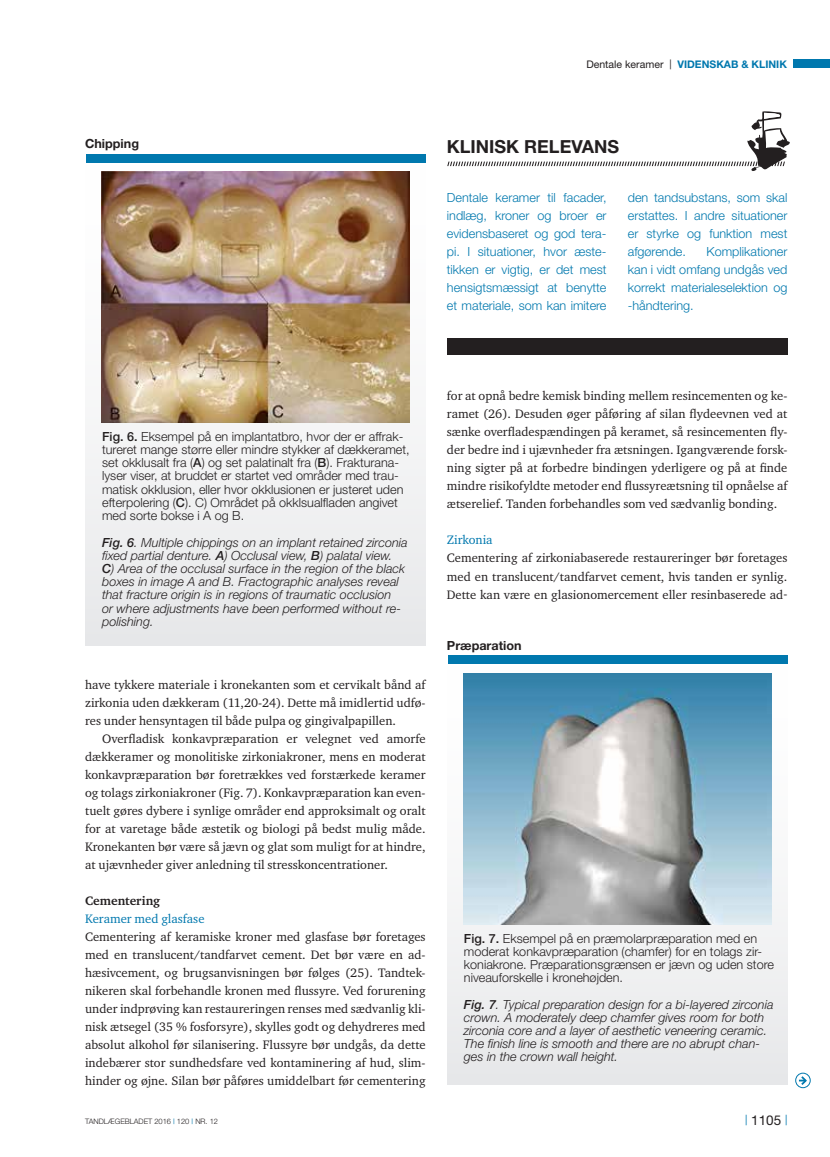
<style>
.page{position:relative;width:830px;height:1157px;background:#fff}
.page>*{position:absolute;margin:0;border:0;box-sizing:border-box;transform-origin:0 0}
.t1{font:700 18px "Helvetica Neue";color:#231f20}
.t2{font:13.5px "Helvetica Neue";color:#231f20}
.t3{font:12.6px/18px "Charter ITC";color:#231f20;text-align:justify}
.t4{font:italic 300 12.6px/13.2px "Helvetica Neue";color:#231f20}
.t5{font:300 12.6px/13.2px "Helvetica Neue";color:#231f20}
.t6{font:300 12.6px/18px "Helvetica Neue";color:#0078ae;text-align:justify}
.t7{font:12.6px "Charter ITC";color:#0078ae}
.t8{font:700 12.6px "Helvetica Neue";color:#231f20}
.t9{font:700 12.6px "Charter ITC";color:#231f20}
.t10{font:700 10.5px "Helvetica Neue";color:#0078ae}
.t11{font:300 7.5px "Helvetica Neue";color:#231f20}
.s1{font-weight:400;color:#231f20}
.s2{font-family:"Arial Narrow";font-weight:400;color:#231f20}
.s3{font-weight:500}
.s4{font-weight:400;color:#0078ae}
</style>
<div class="page">
<div style="left:793px;top:60px;width:36px;height:8px;background:#0078ae"></div>
<div style="left:446px;top:338px;width:341px;height:17px;background:#231f20"></div>
<div style="left:795px;top:1073px;width:15px;height:14px;border:1px solid #0078ae;border-radius:50%"></div>
<svg style="left:798px;top:1074px;width:9px;height:12px"></svg>
<svg style="left:447px;top:111px;width:342px;height:60px"></svg>
<svg style="left:85px;top:162px;width:340px;height:484px;fill:#eff0f1"></svg>
<div style="left:86px;top:154px;width:339px;height:8px;background:#0078ae"></div>
<img style="left:102px;top:172px;width:307px;height:251px">
<div style="left:446px;top:658px;width:341px;height:426px;background:linear-gradient(to bottom,#f7fbfd,#eaeaec)"></div>
<div style="left:447px;top:655px;width:340px;height:9px;background:#0078ae"></div>
<img style="left:463px;top:673px;width:307px;height:251px">
<p class="t8" style="left:85px;top:136px;width:55px">Chipping</p>
<p class="t10" style="left:586px;top:58px;width:202px"><span class="s1">Dentale keramer</span> <span class="s2">|</span> VIDENSKAB &amp; KLINIK</p>
<h1 class="t1" style="left:446px;top:135px;width:174px">KLINISK RELEVANS</h1>
<p class="t6" style="left:446px;top:188px;width:161px">Dentale keramer til facader, indlæg, kroner og broer er evidensbaseret og god tera&shy;pi. I situationer, hvor æste&shy;tikken er vigtig, er det mest hensigtsmæssigt at benytte et materiale, som kan imitere</p>
<p class="t6" style="left:627px;top:189px;width:161px">den tandsubstans, som skal erstattes. I andre situationer er styrke og funktion mest afgørende.</p>
<p class="t6" style="left:627px;top:243px;width:161px;text-indent:79px">Komplikationer kan i vidt omfang undgås ved korrekt materialeselektion og -håndtering.</p>
<p class="t5" style="left:102px;top:429px;width:309px"><span class="s3">Fig. 6.</span> Eksempel på en implantatbro, hvor der er affrak&shy;tureret mange større eller mindre stykker af dækkeramet, set okklusalt fra (<span class="s3">A</span>) og set palatinalt fra (<span class="s3">B</span>). Frakturana&shy;lyser viser, at bruddet er startet ved områder med trau&shy;matisk okklusion, eller hvor okklusionen er justeret uden efterpolering (<span class="s3">C</span>). C) Området på okklsualfladen angivet med sorte bokse i A og B.</p>
<p class="t4" style="left:102px;top:535px;width:307px"><span class="s3">Fig. 6</span>. Multiple chippings on an implant retained zirconia fixed partial denture. <span class="s3">A</span>) Occlusal view, <span class="s3">B</span>) palatal view.<br><span class="s3">C</span>) Area of the occlusal surface in the region of the black boxes in image A and B. Fractographic analyses reveal that fracture origin is in regions of traumatic occlusion<br>or where adjustments have been performed without re&shy;polishing.</p>
<p class="t3" style="left:85px;top:675px;width:342px">have tykkere materiale i kronekanten som et cervikalt bånd af zirkonia uden dækkeram (11,20-24). Dette må imidlertid udfø&shy;res under hensyntagen til både pulpa og gingivalpapillen.</p>
<p class="t3" style="left:85px;top:729px;width:342px;text-indent:17px">Overfladisk konkavpræparation er velegnet ved amorfe dækkeramer og monolitiske zirkoniakroner, mens en moderat konkavpræparation bør foretrækkes ved forstærkede keramer og tolags zirkoniakroner (Fig. 7). Konkavpræparation kan even&shy;tuelt gøres dybere i synlige områder end approksimalt og oralt for at varetage både æstetik og biologi på bedst mulig måde.<br>Kronekanten bør være så jævn og glat som muligt for at hindre, at ujævnheder giver anledning til stresskoncentrationer.</p>
<p class="t9" style="left:85px;top:892px;width:77px">Cementering</p>
<p class="t7" style="left:85px;top:910px;width:121px">Keramer med glasfase</p>
<p class="t3" style="left:85px;top:927px;width:342px">Cementering af keramiske kroner med glasfase bør foretages med en translucent/tandfarvet cement. Det bør være en ad&shy;hæsivcement, og brugsanvisningen bør følges (25). Tandtek&shy;nikeren skal forbehandle kronen med flussyre. Ved forurening under indprøving kan restaureringen renses med sædvanlig kli&shy;nisk ætsegel (35 % fosforsyre), skylles godt og dehydreres med absolut alkohol før silanisering. Flussyre bør undgås, da dette indebærer stor sundhedsfare ved kontaminering af hud, slim&shy;hinder og øjne. Silan bør påføres umiddelbart før cementering</p>
<p class="t3" style="left:446px;top:387px;width:342px">for at opnå bedre kemisk binding mellem resincementen og ke&shy;ramet (26). Desuden øger påføring af silan flydeevnen ved at sænke overfladespændingen på keramet, så resincementen fly&shy;der bedre ind i ujævnheder fra ætsningen. Igangværende forsk&shy;ning sigter på at forbedre bindingen yderligere og på at finde mindre risikofyldte metoder end flussyreætsning til opnåelse af ætserelief. Tanden forbehandles som ved sædvanlig bonding.</p>
<p class="t7" style="left:446px;top:532px;width:47px">Zirkonia</p>
<p class="t3" style="left:446px;top:549px;width:342px">Cementering af zirkoniabaserede restaureringer bør foretages med en translucent/tandfarvet cement, hvis tanden er synlig.<br>Dette kan være en glasionomercement eller resinbaserede ad-</p>
<p class="t8" style="left:446px;top:637px;width:76px">Præparation</p>
<p class="t5" style="left:463px;top:931px;width:311px"><span class="s3">Fig. 7.</span> Eksempel på en præmolarpræparation med en moderat konkavpræparation (chamfer) for en tolags zir&shy;koniakrone. Præparationsgrænsen er jævn og uden store niveauforskelle i kronehøjden.</p>
<p class="t4" style="left:463px;top:997px;width:311px"><span class="s3">Fig. 7</span>. Typical preparation design for a bi-layered zirconia crown. A moderately deep chamfer gives room for both zirconia core and a layer of aesthetic veneering ceramic.<br>The finish line is smooth and there are no abrupt chan&shy;ges in the crown wall height.</p>
<p class="t11" style="left:85px;top:1116px;width:134px">TANDLÆGEBLADET 2016 <span class="s4">|</span> 120 <span class="s4">|</span> NR. 12</p>
<p class="t2" style="left:744px;top:1112px;width:44px"><sup>|</sup> 1105 <sup>|</sup></p>
</div>
